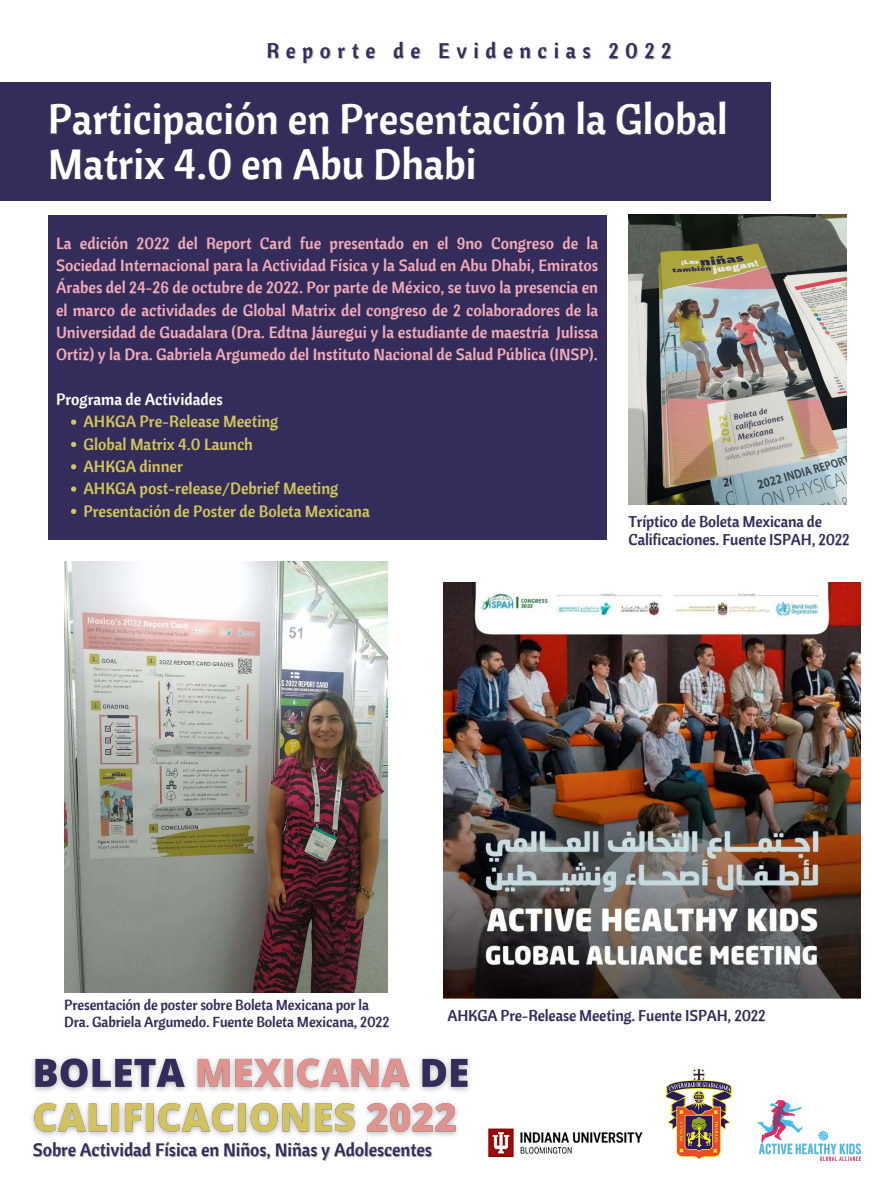
<style>
.page{position:relative;width:893px;height:1191px;background:#fff}
.page>*{position:absolute;margin:0;border:0;box-sizing:border-box;transform-origin:0 0}
.t1{font:42px/44.3px "Cantora One";color:#fff}
.t2{font:21px "Cantora One";letter-spacing:.315em;color:#342c5a}
.t3{font:17.92px "Cantora One";color:#342c5a}
.t4{font:16.1px/22.3px "Cantora One";color:#f2aabd;text-align:justify}
.t5{font:16.1px/22.3px "Cantora One";color:#d0c360}
.t6{font:16.1px "Cantora One";color:#fff}
.t7{font:15.5px/18.4px "Cantora One";letter-spacing:-.01em;color:#342c5a}
.t8{font:14.45px/17.3px "Cantora One";letter-spacing:-.01em;color:#342c5a}
.s1{color:rgb(68 68 68/.4)}
</style>
<div class="page">
<img style="left:758px;top:1100px;width:102px;height:60px">
<img style="left:665px;top:1069px;width:68px;height:91px">
<img style="left:487px;top:1128px;width:156px;height:30px">
<img style="left:444px;top:583px;width:416px;height:415px">
<img style="left:64px;top:561px;width:323px;height:431px">
<img style="left:31px;top:1057px;width:439px;height:80px">
<div style="left:0;top:82px;width:770px;height:119px;background:#342c5a"></div>
<div style="left:48px;top:215px;width:558px;height:324px;background:#342c5a"></div>
<svg style="left:71px;top:419px;width:5px;height:6px"></svg>
<svg style="left:71px;top:442px;width:5px;height:5px"></svg>
<svg style="left:71px;top:464px;width:5px;height:5px"></svg>
<svg style="left:71px;top:486px;width:5px;height:5px"></svg>
<svg style="left:71px;top:509px;width:5px;height:5px"></svg>
<img style="left:629px;top:215px;width:217px;height:290px">
<h2 class="t2" style="left:266px;top:37px;width:406px">Reporte de Evidencias 2022</h2>
<h1 class="t1" style="left:48px;top:96px;width:681px">Participación en Presentación la Global<br>Matrix 4.0 en Abu Dhabi</h1>
<p class="t4" style="left:56px;top:232px;width:544px">La edición 2022 del Report Card fue presentado en el 9no Congreso de la Sociedad Internacional para la Actividad Física y la Salud en Abu Dhabi, Emiratos Árabes del 24-26 de octubre de 2022. Por parte de México, se tuvo la presencia en el marco de actividades de Global Matrix del congreso de 2 colaboradores de la Universidad de Guadalara (Dra. Edtna Jáuregui y la estudiante de maestría Julissa Ortiz) y la Dra. Gabriela Argumedo del Instituto Nacional de Salud Pública (INSP).</p>
<p class="t6" style="left:56px;top:389px;width:168px">Programa de Actividades</p>
<p class="t5" style="left:83px;top:410px;width:288px">AHKGA Pre-Release Meeting<br>Global Matrix 4.0 Launch<br>AHKGA dinner<br>AHKGA post-release/Debrief Meeting<br>Presentación de Poster de Boleta Mexicana</p>
<p class="t7" style="left:628px;top:512px;width:223px">Tríptico de Boleta Mexicana de<br>Calificaciones. Fuente ISPAH, 2022</p>
<p class="t8" style="left:64px;top:995px;width:327px">Presentación de poster sobre Boleta Mexicana por la<br>Dra. Gabriela Argumedo. Fuente Boleta Mexicana, 2022</p>
<p class="t7" style="left:447px;top:1005px;width:320px">AHKGA Pre-Release Meeting. Fuente ISPAH, 2022</p>
<p class="t3" style="left:34px;top:1138px;width:400px"><span class="s1">S</span>obre Actividad Física en Niños, Niñas y Adolescentes</p>
</div>
